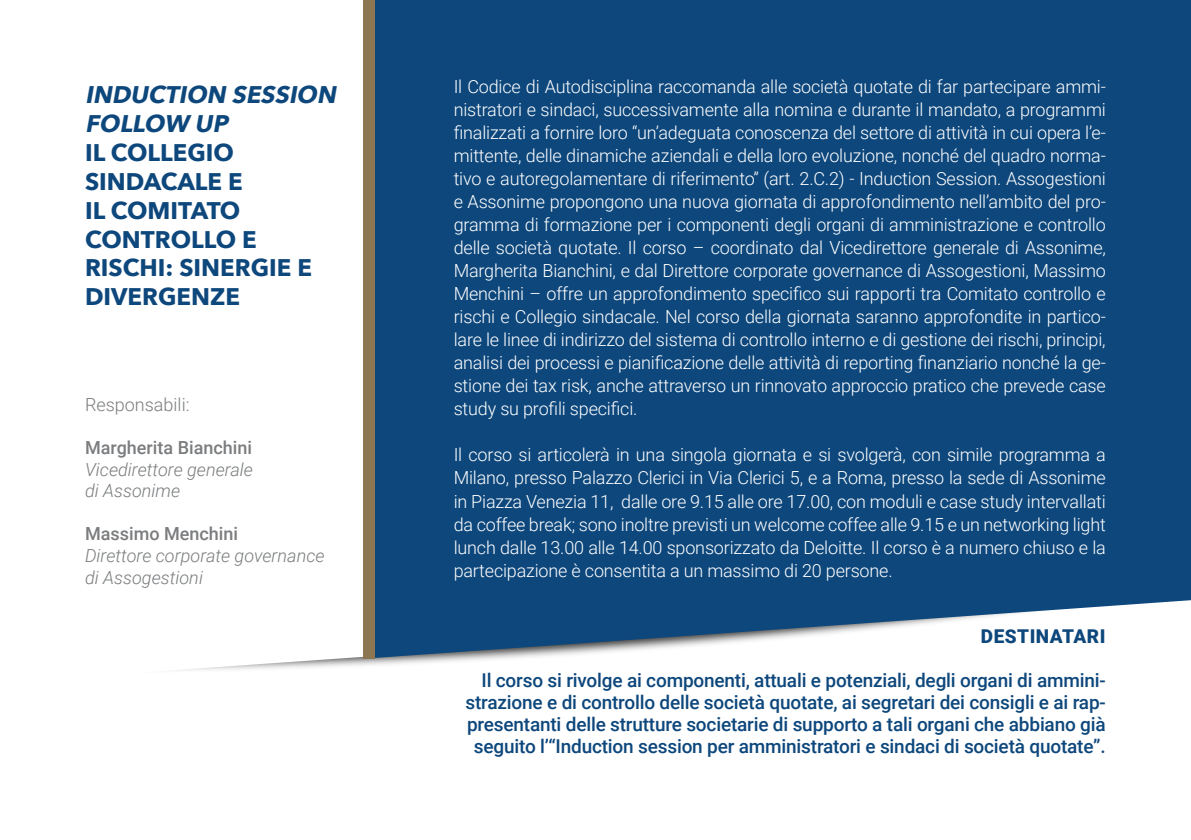
<style>
.page{position:relative;width:1191px;height:840px;background:#fff}
.page>*{position:absolute;margin:0;border:0;box-sizing:border-box;transform-origin:0 0}
.t1{font:700 24px/28.8px "Avenir Next";color:#0d477c}
.t2{font:italic 700 24px/28.8px "Avenir Next";color:#0d477c}
.t3{font:500 19px/22px "Roboto";letter-spacing:-.01em;color:#0d477c;text-align:right}
.t4{font:900 19px "Roboto";letter-spacing:.025em;color:#0d477c}
.t5{font:300 18px/23px "Roboto";letter-spacing:-.01em;color:#fff;text-align:justify}
.t6{font:italic 300 18px/21.6px "Roboto";color:#7a7c7e}
.t7{font:500 18px "Roboto";color:#7a7c7e}
.t8{font:300 18px "Roboto";color:#7a7c7e}
</style>
<div class="page">
<img style="left:175px;top:656px;width:334px;height:15px">
<div style="left:374px;top:0;width:817px;height:658px;background:#0d477c"></div>
<svg style="left:454px;top:666px;width:55px;height:1px"></svg>
<div style="left:363px;top:0;width:11px;height:658px;background:#8d7752"></div>
<h1 class="t2" style="left:85px;top:80px;width:259px">INDUCTION SESSION<br>FOLLOW UP</h1>
<h1 class="t1" style="left:85px;top:138px;width:228px">IL COLLEGIO<br>SINDACALE E<br>IL COMITATO<br>CONTROLLO E<br>RISCHI: SINERGIE E<br>DIVERGENZE</h1>
<p class="t8" style="left:85px;top:391px;width:106px">Responsabili:</p>
<p class="t7" style="left:85px;top:434px;width:168px">Margherita Bianchini</p>
<p class="t6" style="left:85px;top:457px;width:169px">Vicedirettore generale di Assonime</p>
<p class="t7" style="left:85px;top:521px;width:155px">Massimo Menchini</p>
<p class="t6" style="left:85px;top:544px;width:241px">Direttore corporate governance di Assogestioni</p>
<p class="t5" style="left:454px;top:74px;width:653px">Il Codice di Autodisciplina raccomanda alle società quotate di far partecipare ammi&shy;nistratori e sindaci, successivamente alla nomina e durante il mandato, a programmi finalizzati a fornire loro “un’adeguata conoscenza del settore di attività in cui opera l’e&shy;mittente, delle dinamiche aziendali e della loro evoluzione, nonché del quadro norma&shy;tivo e autoregolamentare di riferimento” (art. 2.C.2) - Induction Session. Assogestioni e Assonime propongono una nuova giornata di approfondimento nell’ambito del pro&shy;gramma di formazione per i componenti degli organi di amministrazione e controllo delle società quotate. Il corso – coordinato dal Vicedirettore generale di Assonime, Margherita Bianchini, e dal Direttore corporate governance di Assogestioni, Massimo Menchini – offre un approfondimento specifico sui rapporti tra Comitato controllo e rischi e Collegio sindacale. Nel corso della giornata saranno approfondite in partico&shy;lare le linee di indirizzo del sistema di controllo interno e di gestione dei rischi, principi, analisi dei processi e pianificazione delle attività di reporting finanziario nonché la ge&shy;stione dei tax risk, anche attraverso un rinnovato approccio pratico che prevede case study su profili specifici.</p>
<p class="t5" style="left:454px;top:442px;width:653px">Il corso si articolerà in una singola giornata e si svolgerà, con simile programma a Milano, presso Palazzo Clerici in Via Clerici 5, e a Roma, presso la sede di Assonime in Piazza Venezia 11, dalle ore 9.15 alle ore 17.00, con moduli e case study intervallati da coffee break; sono inoltre previsti un welcome coffee alle 9.15 e un networking light lunch dalle 13.00 alle 14.00 sponsorizzato da Deloitte. Il corso è a numero chiuso e la partecipazione è consentita a un massimo di 20 persone.</p>
<p class="t4" style="left:981px;top:622px;width:126px">DESTINATARI</p>
<p class="t3" style="left:465px;top:667px;width:642px">Il corso si rivolge ai componenti, attuali e potenziali, degli organi di ammini&shy;strazione e di controllo delle società quotate, ai segretari dei consigli e ai rap&shy;presentanti delle strutture societarie di supporto a tali organi che abbiano già seguito l’“Induction session per amministratori e sindaci di società quotate”.</p>
</div>
